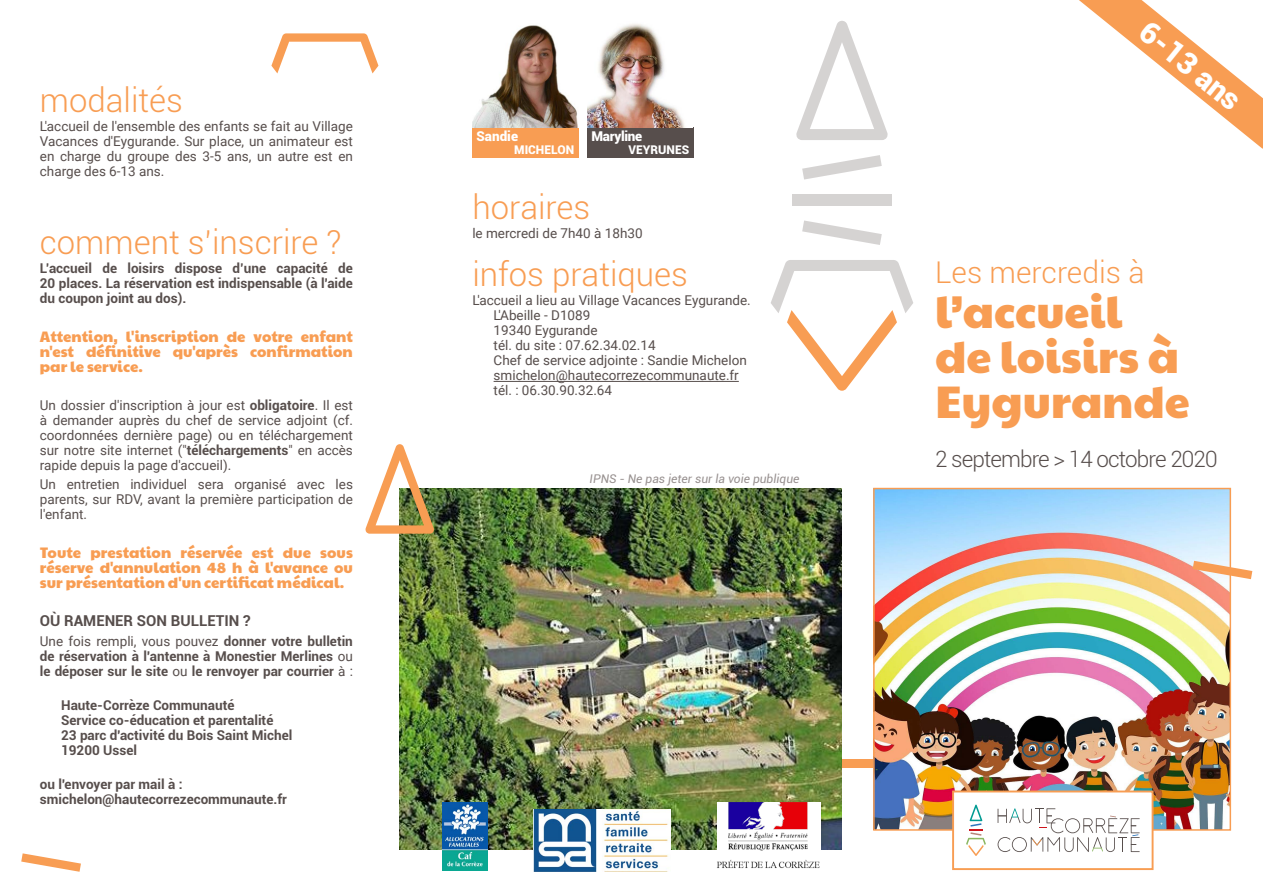
<style>
.page{position:relative;width:1263px;height:893px;background:#fff}
.page>*{position:absolute;margin:0;border:0;box-sizing:border-box;transform-origin:0 0}
.t1{font:45px/45px "Paytone One";color:#f89d53}
.t2{font:300 33px "Roboto";color:#f89d53}
.t3{font:300 30px "Roboto";color:#f89d53}
.t4{font:900 30px "Roboto";color:#fff}
.t5{font:300 22.5px "Roboto";letter-spacing:-.04em;color:#574e4c}
.t6{font:15px/15px "Paytone One";color:#f89d53;text-align:justify}
.t7{font:700 15px "Roboto";color:#574e4c}
.t8{font:13.5px/15px "Roboto";color:#574e4c;text-align:justify}
.t9{font:700 13.5px/15px "Roboto";color:#574e4c;text-align:justify}
.t10{font:900 13.5px "Roboto";letter-spacing:-.015em;color:#fff}
.t11{font:italic 12px "Roboto";color:#989190}
.t12{font:900 12px "Roboto";color:#fff}
.s1{font-weight:700}
.s2{font-weight:400}
</style>
<div class="page">
<div style="left:792px;top:194px;width:100px;height:12px;background:#d5d3d2"></div>
<svg style="left:802px;top:220px;width:80px;height:25px"></svg>
<svg style="left:802px;top:155px;width:80px;height:25px"></svg>
<svg style="left:771px;top:260px;width:142px;height:131px"></svg>
<svg style="left:796px;top:21px;width:92px;height:119px"></svg>
<svg style="left:21px;top:853px;width:60px;height:19px"></svg>
<img style="left:876px;top:491px;width:352px;height:337px">
<div style="left:873px;top:488px;width:358px;height:343px;border:2px solid #f89d53"></div>
<div style="left:953px;top:791px;width:199px;height:78px;background:#fff"></div>
<svg style="left:997px;top:808px;width:142px;height:44px"></svg>
<svg style="left:966px;top:805px;width:20px;height:51px"></svg>
<div style="left:952px;top:790px;width:201px;height:80px;border:2px solid #f89d53"></div>
<div style="left:789px;top:760px;width:84px;height:8px;background:#f89d53"></div>
<svg style="left:1193px;top:561px;width:59px;height:18px"></svg>
<svg style="left:1079px;top:0;width:184px;height:149px"></svg>
<svg style="left:271px;top:33px;width:107px;height:40px"></svg>
<hr style="left:494px;top:381px;width:245px;height:1px;background:#574e4c">
<img style="left:400px;top:489px;width:442px;height:360px">
<svg style="left:365px;top:444px;width:69px;height:90px"></svg>
<div style="left:472px;top:127px;width:107px;height:31px;background:#f89d53"></div>
<div style="left:587px;top:127px;width:106px;height:31px;background:#574e4c"></div>
<img style="left:472px;top:25px;width:106px;height:102px">
<img style="left:587px;top:24px;width:98px;height:103px">
<img style="left:442px;top:803px;width:45px;height:67px">
<img style="left:533px;top:809px;width:138px;height:63px">
<img style="left:717px;top:803px;width:104px;height:66px">
<h2 class="t2" style="left:40px;top:77px;width:145px">modalités</h2>
<p class="t8" style="left:40px;top:118px;width:315px">L'accueil de l'ensemble des enfants se fait au Village Vacances d'Eygurande. Sur place, un animateur est en charge du groupe des 3-5 ans, un autre est en charge des 6-13 ans.</p>
<h2 class="t2" style="left:40px;top:219px;width:303px">comment s’inscrire ?</h2>
<p class="t9" style="left:40px;top:260px;width:315px">L’accueil de loisirs dispose d’une capacité de 20 places. La réservation est indispensable (à l'aide du coupon joint au dos).</p>
<p class="t6" style="left:40px;top:327px;width:315px">Attention, l'inscription de votre enfant n'est définitive qu'après confirmation par le service.</p>
<p class="t8" style="left:40px;top:397px;width:315px">Un dossier d'inscription à jour est <span class="s1">obligatoire</span>. Il est à demander auprès du chef de service adjoint (cf. coordonnées dernière page) ou en téléchargement sur notre site internet ("<span class="s1">téléchargements</span>" en accès rapide depuis la page d'accueil).</p>
<p class="t8" style="left:40px;top:476px;width:315px">Un entretien individuel sera organisé avec les parents, sur RDV, avant la première participation de l'enfant.</p>
<p class="t6" style="left:40px;top:544px;width:315px">Toute prestation réservée est due sous réserve d'annulation 48 h à l'avance ou sur présentation d'un certificat médical.</p>
<p class="t7" style="left:40px;top:610px;width:212px">OÙ RAMENER SON BULLETIN ?</p>
<p class="t9" style="left:40px;top:633px;width:315px"><span class="s2">Une fois rempli, vous pouvez</span> donner votre bulletin de réservation à l'antenne à Monestier Merlines <span class="s2">ou </span>le déposer sur le site <span class="s2">ou</span> le renvoyer par courrier <span class="s2">à :</span></p>
<p class="t9" style="left:61px;top:697px;width:233px;text-align:left">Haute-Corrèze Communauté<br>Service co-éducation et parentalité<br>23 parc d'activité du Bois Saint Michel<br>19200 Ussel</p>
<p class="t9" style="left:40px;top:776px;width:249px">ou l'envoyer par mail à : smichelon@hautecorrezecommunaute.fr</p>
<p class="t10" style="left:477px;top:126px;width:43px">Sandie</p>
<p class="t12" style="left:514px;top:142px;width:62px">MICHELON</p>
<p class="t10" style="left:591px;top:126px;width:52px">Maryline</p>
<p class="t12" style="left:629px;top:142px;width:62px">VEYRUNES</p>
<h2 class="t2" style="left:472px;top:184px;width:119px">horaires</h2>
<p class="t8" style="left:472px;top:225px;width:172px">le mercredi de 7h40 à 18h30</p>
<h2 class="t2" style="left:472px;top:252px;width:217px">infos pratiques</h2>
<p class="t8" style="left:494px;top:293px;width:259px;text-align:left;text-indent:-21px">L'accueil a lieu au Village Vacances Eygurande.<br>L'Abeille - D1089<br>19340 Eygurande<br>tél. du site : 07.62.34.02.14<br>Chef de service adjointe : Sandie Michelon smichelon@hautecorrezecommunaute.fr tél. : 06.30.90.32.64</p>
<p class="t11" style="left:590px;top:471px;width:211px">IPNS - Ne pas jeter sur la voie publique</p>
<h3 class="t4" style="left:1157px;top:11px;width:122px;rotate:39deg">6-13 ans</h3>
<h3 class="t3" style="left:935px;top:252px;width:211px">Les mercredis à</h3>
<h1 class="t1" style="left:935px;top:286px;width:256px">l’accueil de loisirs à<br>Eygurande</h1>
<h3 class="t5" style="left:935px;top:443px;width:284px">2 septembre &gt; 14 octobre 2020</h3>
</div>
